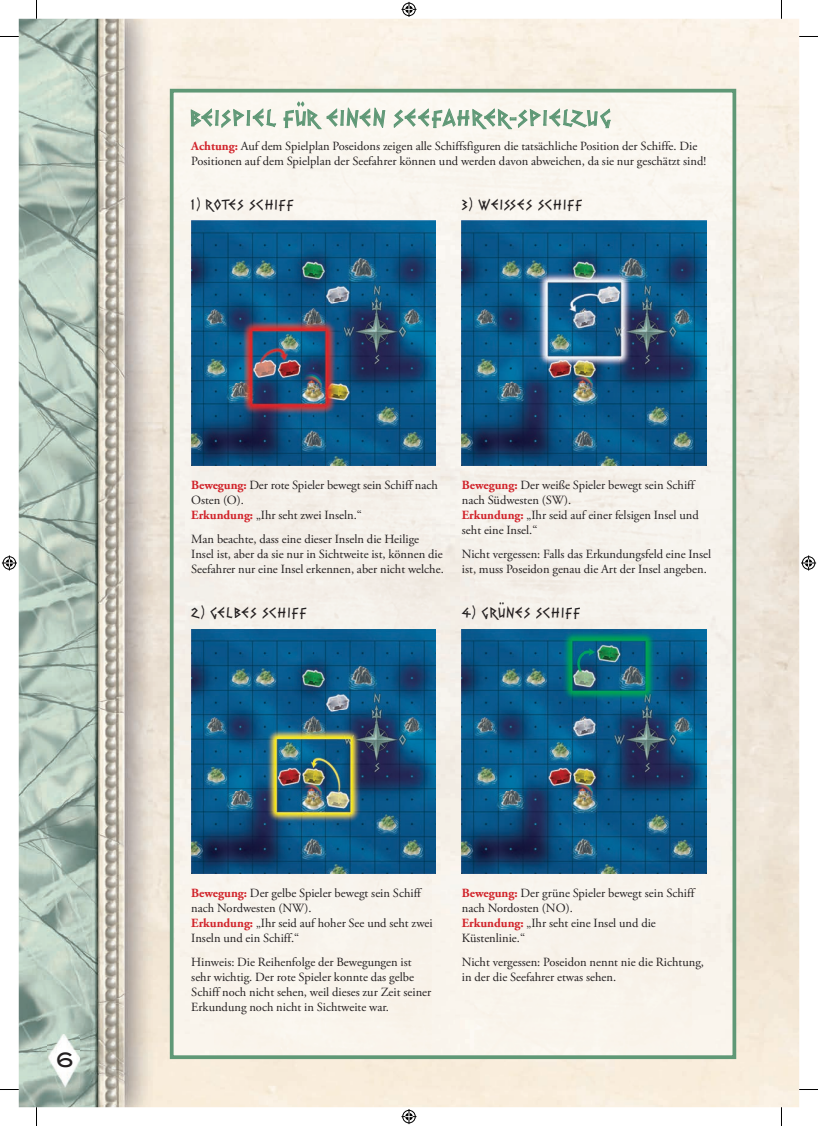
<style>
.page{position:relative;width:818px;height:1126px;background:#fff}
.page>*{position:absolute;margin:0;border:0;box-sizing:border-box;transform-origin:0 0}
.t1{font:22.5px "PR Hydra";letter-spacing:.145em;color:#5f9876}
.t2{font:20px "Blair Md ITCTT Medium";color:#231f20}
.t3{font:15px "PR Hydra";letter-spacing:.1em;color:#231f20}
.t4{font:12.5px/15px "Adobe Garamond Pro";color:#231f20}
.s1{font-weight:700;color:#d1232a}
</style>
<div class="page">
<img style="left:19px;top:19px;width:779px;height:1088px">
<img style="left:48px;top:1034px;width:32px;height:53px">
<div style="left:175px;top:94px;width:555px;height:128px;background:#faf7f0"></div>
<div style="left:175px;top:222px;width:39px;height:831px;background:#f7f4ec"></div>
<img style="left:431px;top:222px;width:43px;height:831px">
<img style="left:691px;top:222px;width:39px;height:831px">
<div style="left:214px;top:465px;width:217px;height:164px;background:#f4efe9"></div>
<div style="left:474px;top:465px;width:217px;height:164px;background:#f5f1eb"></div>
<div style="left:214px;top:873px;width:217px;height:180px;background:#f8f4ec"></div>
<div style="left:474px;top:873px;width:217px;height:180px;background:#f8f4ec"></div>
<svg style="left:190px;top:107px;width:86px;height:60px"></svg>
<svg style="left:283px;top:96px;width:102px;height:34px"></svg>
<svg style="left:393px;top:98px;width:217px;height:45px"></svg>
<img style="left:191px;top:221px;width:244px;height:244px">
<img style="left:191px;top:629px;width:244px;height:244px">
<img style="left:461px;top:221px;width:245px;height:244px">
<img style="left:461px;top:629px;width:245px;height:244px">
<div style="left:170px;top:89px;width:565px;height:969px;border:4px solid #5f9876"></div>
<svg style="left:0;top:36px;width:19px;height:1px"></svg>
<svg style="left:798px;top:36px;width:19px;height:1px"></svg>
<svg style="left:0;top:1088px;width:19px;height:2px"></svg>
<svg style="left:798px;top:1088px;width:19px;height:2px"></svg>
<svg style="left:36px;top:0;width:1px;height:19px"></svg>
<svg style="left:36px;top:1107px;width:1px;height:18px"></svg>
<svg style="left:401px;top:2px;width:15px;height:15px"></svg>
<svg style="left:401px;top:1109px;width:15px;height:14px"></svg>
<svg style="left:2px;top:555px;width:15px;height:15px"></svg>
<svg style="left:801px;top:555px;width:14px;height:15px"></svg>
<h2 class="t2" style="left:56px;top:1047px;width:20px">6</h2>
<h1 class="t1" style="left:191px;top:101px;width:420px">BEISPIEL FÜR EINEN SEEFAHRER-SPIELZUG</h1>
<p class="t4" style="left:191px;top:139px;width:516px"><span class="s1">Achtung:</span> Auf dem Spielplan Poseidons zeigen alle Schiffsfiguren die tatsächliche Position der Schiffe. Die<br>Positionen auf dem Spielplan der Seefahrer können und werden davon abweichen, da sie nur geschätzt sind!</p>
<p class="t3" style="left:191px;top:193px;width:103px">1) ROTES SCHIFF</p>
<p class="t3" style="left:461px;top:193px;width:122px">3) WEISSES SCHIFF</p>
<p class="t4" style="left:191px;top:478px;width:248px"><span class="s1">Bewegung:</span> Der rote Spieler bewegt sein Schiff nach<br>Osten (O).<br><span class="s1">Erkundung:</span> „Ihr seht zwei Inseln.“</p>
<p class="t4" style="left:191px;top:532px;width:254px">Man beachte, dass eine dieser Inseln die Heilige<br>Insel ist, aber da sie nur in Sichtweite ist, können die<br>Seefahrer nur eine Insel erkennen, aber nicht welche.</p>
<p class="t3" style="left:191px;top:601px;width:116px">2) GELBES SCHIFF</p>
<p class="t4" style="left:461px;top:478px;width:238px"><span class="s1">Bewegung:</span> Der weiße Spieler bewegt sein Schiff nach Südwesten (SW).<br><span class="s1">Erkundung:</span> „Ihr seid auf einer felsigen Insel und seht eine Insel.“</p>
<p class="t4" style="left:461px;top:547px;width:250px">Nicht vergessen: Falls das Erkundungsfeld eine Insel ist, muss Poseidon genau die Art der Insel angeben.</p>
<p class="t3" style="left:461px;top:601px;width:119px">4) GRÜNES SCHIFF</p>
<p class="t4" style="left:191px;top:886px;width:243px"><span class="s1">Bewegung:</span> Der gelbe Spieler bewegt sein Schiff nach Nordwesten (NW).<br><span class="s1">Erkundung:</span> „Ihr seid auf hoher See und seht zwei Inseln und ein Schiff.“</p>
<p class="t4" style="left:191px;top:955px;width:241px">Hinweis: Die Reihenfolge der Bewegungen ist sehr wichtig. Der rote Spieler konnte das gelbe Schiff noch nicht sehen, weil dieses zur Zeit seiner Erkundung noch nicht in Sichtweite war.</p>
<p class="t4" style="left:461px;top:886px;width:234px"><span class="s1">Bewegung:</span> Der grüne Spieler bewegt sein Schiff nach Nordosten (NO).<br><span class="s1">Erkundung:</span> „Ihr seht eine Insel und die<br>Küstenlinie.“</p>
<p class="t4" style="left:461px;top:955px;width:243px">Nicht vergessen: Poseidon nennt nie die Richtung, in der die Seefahrer etwas sehen.</p>
</div>
